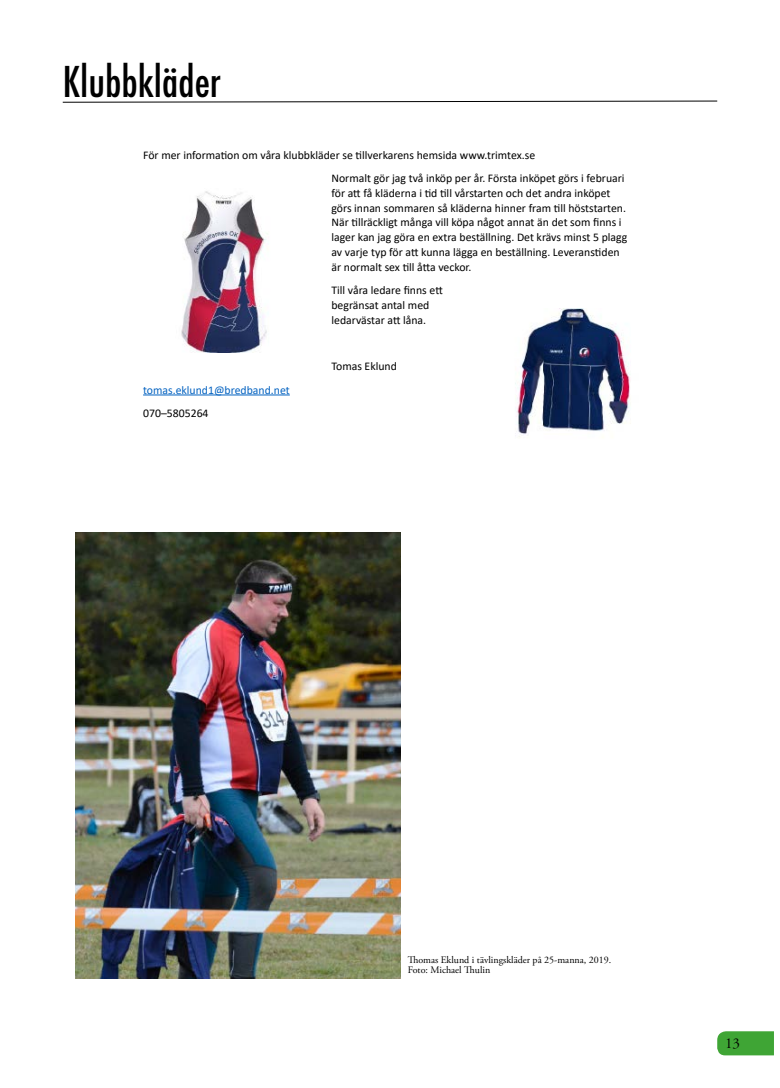
<style>
.page{position:relative;width:780px;height:1088px;background:#fff}
.page>*{position:absolute;margin:0;border:0;box-sizing:border-box;transform-origin:0 0}
.t1{font:500 condensed 41.25px "Futura";color:#000}
.t2{font:15px "Adobe Garamond Pro";color:#000}
.t3{font:11.75px/14.8px "Calibri";color:#000}
.t4{font:11.75px "Calibri";color:#0563c1}
.t5{font:10px/10px "Adobe Garamond Pro";color:#000}
</style>
<div class="page">
<svg style="left:717px;top:1031px;width:57px;height:24px"></svg>
<svg style="left:62px;top:100px;width:655px;height:3px"></svg>
<hr style="left:143px;top:395px;width:147px;height:1px;background:#0563c1">
<img style="left:181px;top:191px;width:87px;height:162px">
<img style="left:515px;top:309px;width:115px;height:128px">
<img style="left:75px;top:532px;width:325px;height:446px">
<h1 class="t1" style="left:63px;top:55px;width:160px">Klubbkläder</h1>
<p class="t3" style="left:331px;top:143px;width:294px;line-height:23.4px;text-indent:-188px">För mer informa,on om våra klubbkläder se ,llverkarens hemsida www.trimtex.se<br>Normalt gör jag två inköp per år. Första inköpet görs i februari</p>
<p class="t3" style="left:331px;top:185px;width:297px">för a? få kläderna i ,d ,ll vårstarten och det andra inköpet görs innan sommaren så kläderna hinner fram ,ll höststarten.<br>När ,llräckligt många vill köpa något annat än det som finns i lager kan jag göra en extra beställning. Det krävs minst 5 plagg av varje typ för a? kunna lägga en beställning. Leverans,den är normalt sex ,ll å?a veckor.</p>
<p class="t3" style="left:331px;top:282px;width:113px">Till våra ledare finns e? begränsat antal med ledarvästar a? låna.</p>
<p class="t3" style="left:331px;top:359px;width:67px">Tomas Eklund</p>
<p class="t4" style="left:143px;top:382px;width:148px">tomas.eklund1@bredband.net</p>
<p class="t3" style="left:143px;top:405px;width:67px">070–5805264</p>
<p class="t5" style="left:407px;top:955px;width:205px">Thomas Eklund i tävlingskläder på 25-manna, 2019.<br>Foto: Michael Thulin</p>
<p class="t2" style="left:725px;top:1034px;width:16px">13</p>
</div>
